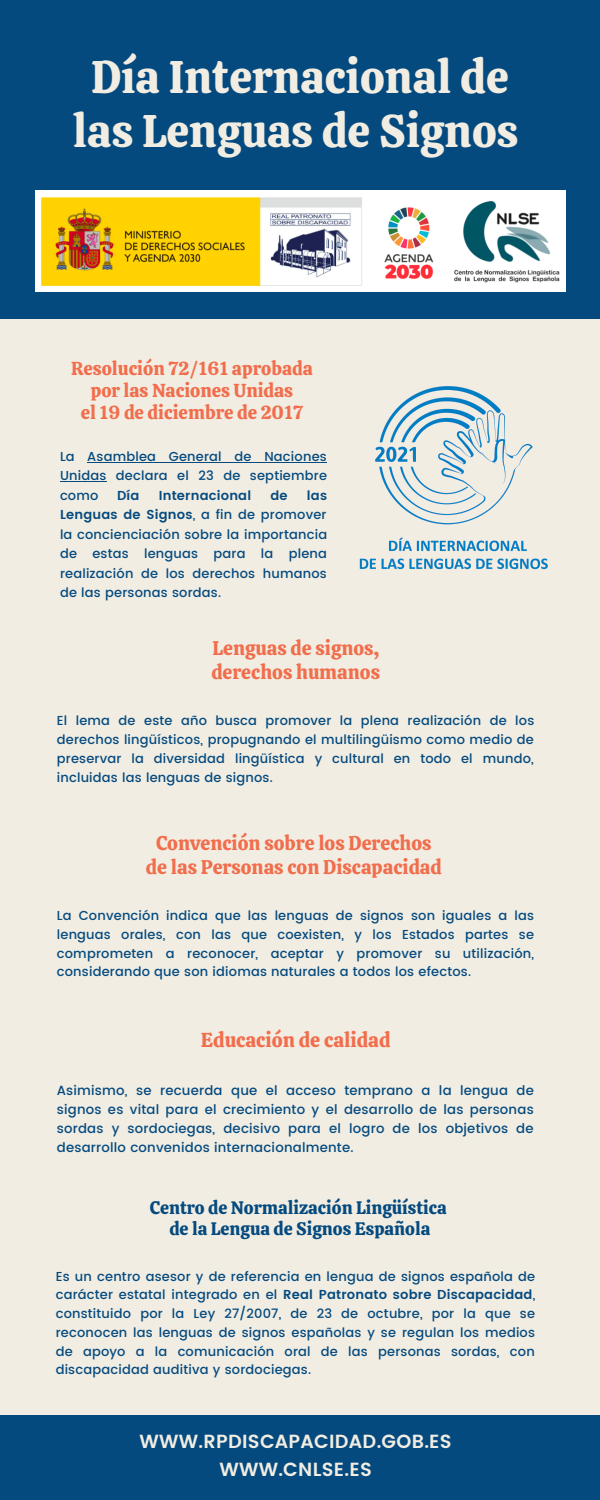
<style>
.page{position:relative;width:600px;height:1500px;background:#f1ede2}
.page>*{position:absolute;margin:0;border:0;box-sizing:border-box;transform-origin:0 0}
.t1{font:45.5px/54px "Calistoga";color:#f1ede2;text-align:center}
.t2{font:20.1px "Calistoga";color:#f16e4d}
.t3{font:19.7px "Calistoga";color:#f16e4d}
.t4{font:600 19px "Poppins";letter-spacing:.015em;color:#f1ede2}
.t5{font:18.8px "Calistoga";color:#f16e4d}
.t6{font:18.7px "Calistoga";color:#f16e4d}
.t7{font:18px "Calistoga";color:#054a7f}
.t8{font:500 13.3px/19.1px "Poppins";letter-spacing:.015em;color:#054a7f;text-align:justify}
.t9{font:500 13px/18.8px "Poppins";letter-spacing:.015em;color:#054a7f;text-align:justify}
.t10{font:600 13px "Poppins";letter-spacing:.015em;color:#054a7f}
.s1{font-weight:600}
</style>
<div class="page">
<img style="left:359px;top:386px;width:189px;height:184px">
<div style="left:0;top:0;width:600px;height:318px;background:#054a7f"></div>
<img style="left:35px;top:190px;width:530px;height:102px">
<hr style="left:87px;top:462px;width:240px;height:1px;background:#054a7f">
<hr style="left:60px;top:481px;width:47px;height:1px;background:#054a7f">
<div style="left:0;top:1415px;width:600px;height:85px;background:#054a7f"></div>
<p class="t1" style="left:73px;top:50px;width:447px">Día Internacional de las Lenguas de Signos</p>
<p class="t6" style="left:71px;top:356px;width:243px">Resolución 72/161 aprobada</p>
<p class="t6" style="left:91px;top:378px;width:204px">por las Naciones Unidas</p>
<p class="t5" style="left:81px;top:400px;width:224px">el 19 de diciembre de 2017</p>
<p class="t9" style="left:60px;top:447px;width:269px;line-height:19.5px">La Asamblea General de Naciones Unidas declara el 23 de septiembre como</p>
<p class="t10" style="left:117px;top:488px;width:24px">Día</p>
<p class="t10" style="left:159px;top:488px;width:94px">Internacional</p>
<p class="t10" style="left:270px;top:488px;width:19px">de</p>
<p class="t9" style="left:60px;top:486px;width:269px;line-height:19.5px;text-indent:247px"><span class="s1">las Lenguas de Signos</span>, a fin de promover la concienciación sobre la importancia de estas lenguas para la plena realización de los derechos humanos de las personas sordas.</p>
<p class="t3" style="left:213px;top:636px;width:168px">Lenguas de signos,</p>
<p class="t3" style="left:211px;top:659px;width:170px">derechos humanos</p>
<p class="t9" style="left:57px;top:711px;width:479px">El lema de este año busca promover la plena realización de los derechos lingüísticos, propugnando el multilingüismo como medio de preservar la diversidad lingüística y cultural en todo el mundo, incluidas las lenguas de signos.</p>
<p class="t3" style="left:156px;top:831px;width:277px">Convención sobre los Derechos</p>
<p class="t3" style="left:146px;top:854px;width:297px">de las Personas con Discapacidad</p>
<p class="t9" style="left:57px;top:906px;width:479px">La Convención indica que las lenguas de signos son iguales a las lenguas orales, con las que coexisten, y los Estados partes se comprometen a reconocer, aceptar y promover su utilización, considerando que son idiomas naturales a todos los efectos.</p>
<p class="t2" style="left:201px;top:1027px;width:191px">Educación de calidad</p>
<p class="t8" style="left:57px;top:1080px;width:479px">Asimismo, se recuerda que el acceso temprano a la lengua de signos es vital para el crecimiento y el desarrollo de las personas sordas y sordociegas, decisivo para el logro de los objetivos de desarrollo convenidos internacionalmente.</p>
<p class="t7" style="left:150px;top:1196px;width:298px">Centro de Normalización Lingüística</p>
<p class="t7" style="left:169px;top:1217px;width:263px">de la Lengua de Signos Española</p>
<p class="t9" style="left:56px;top:1267px;width:481px">Es un centro asesor y de referencia en lengua de signos española de carácter estatal integrado en el <span class="s1">Real Patronato sobre Discapacidad</span>, constituido por la Ley 27/2007, de 23 de octubre, por la que se reconocen las lenguas de signos españolas y se regulan los medios de apoyo a la comunicación oral de las personas sordas, con discapacidad auditiva y sordociegas.</p>
<p class="t4" style="left:140px;top:1430px;width:314px">WWW.RPDISCAPACIDAD.GOB.ES</p>
<p class="t4" style="left:219px;top:1458px;width:154px">WWW.CNLSE.ES</p>
</div>
